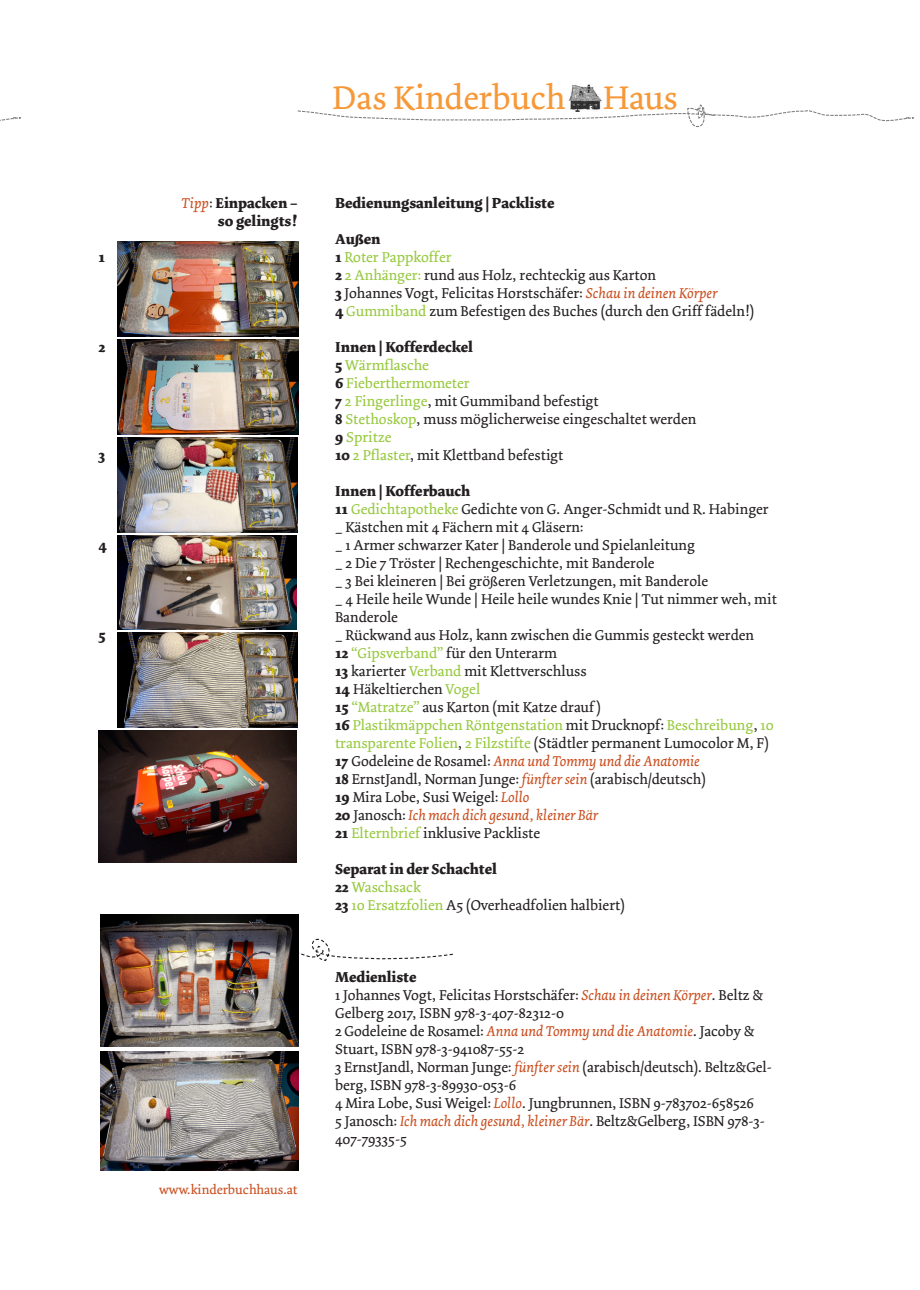
<style>
.page{position:relative;width:920px;height:1290px;background:#fff}
.page>*{position:absolute;margin:0;border:0;box-sizing:border-box;transform-origin:0 0}
.t1{font:34.5px "Dolly";color:#f79838}
.t2{font:15px/18px "Dolly";color:#231f20}
.t3{font:700 15px/18px "Dolly";color:#231f20;text-align:right}
.t4{font:13.5px "Dolly";color:#c94e1f}
.s1{font-weight:400;font-style:italic;color:#c94e1f}
.s2{font-weight:400}
.s3{font-weight:700}
.s4{color:#97c93f}
.s5{font-style:italic;color:#c94e1f}
</style>
<div class="page">
<svg style="left:298px;top:933px;width:155px;height:30px"></svg>
<svg style="left:297px;top:104px;width:617px;height:23px"></svg>
<div style="left:329px;top:70px;width:349px;height:41px;background:#fff"></div>
<img style="left:568px;top:84px;width:34px;height:27px">
<svg style="left:0;top:117px;width:21px;height:4px"></svg>
<img style="left:99px;top:731px;width:198px;height:132px">
<img style="left:100px;top:915px;width:198px;height:131px">
<img style="left:117px;top:241px;width:181px;height:95px">
<img style="left:101px;top:1052px;width:197px;height:119px">
<img style="left:117px;top:339px;width:181px;height:95px">
<img style="left:117px;top:437px;width:180px;height:95px">
<img style="left:117px;top:535px;width:180px;height:95px">
<img style="left:117px;top:633px;width:181px;height:95px">
<p class="t3" style="left:99px;top:249px;width:8px">1</p>
<p class="t3" style="left:99px;top:339px;width:8px">2</p>
<p class="t3" style="left:99px;top:447px;width:8px">3</p>
<p class="t3" style="left:99px;top:537px;width:10px">4</p>
<p class="t3" style="left:99px;top:627px;width:9px">5</p>
<p class="t3" style="left:182px;top:195px;width:117px"><span class="s1">Tipp</span><span class="s2">:</span> Einpacken – so gelingts!</p>
<p class="t4" style="left:159px;top:1184px;width:140px">www.kinderbuchhaus.at</p>
<h1 class="t1" style="left:333px;top:83px;width:347px">Das Kinderbuch Haus</h1>
<p class="t3" style="left:335px;top:195px;width:221px">Bedienungsanleitung | Packliste</p>
<p class="t2" style="left:335px;top:231px;width:421px"><span class="s3">Außen<br>1</span> <span class="s4">Roter Pappkoffer<br></span><span class="s3">2</span> <span class="s4">2 Anhänger:</span> rund aus Holz, rechteckig aus Karton<br><span class="s3">3</span> Johannes Vogt, Felicitas Horstschäfer: <span class="s5">Schau in deinen Körper<br></span><span class="s3">4</span> <span class="s4">Gummiband</span> zum Befestigen des Buches (durch den Griff fädeln!)</p>
<p class="t2" style="left:335px;top:339px;width:363px"><span class="s3">Innen | Kofferdeckel<br>5</span> <span class="s4">Wärmflasche<br></span><span class="s3">6</span> <span class="s4">Fieberthermometer<br></span><span class="s3">7</span> <span class="s4">2 Fingerlinge</span>, mit Gummiband befestigt<br><span class="s3">8</span> <span class="s4">Stethoskop</span>, muss möglicherweise eingeschaltet werden<br><span class="s3">9</span> <span class="s4">Spritze<br></span><span class="s3">10</span> <span class="s4">2 Pflaster</span>, mit Klettband befestigt</p>
<p class="t2" style="left:335px;top:483px;width:443px"><span class="s3">Innen | Kofferbauch<br>11</span> <span class="s4">Gedichtapotheke</span> Gedichte von G. Anger-Schmidt und R. Habinger _ Kästchen mit 4 Fächern mit 4 Gläsern:<br>_ 1 Armer schwarzer Kater | Banderole und Spielanleitung<br>_ 2 Die 7 Tröster | Rechengeschichte, mit Banderole<br>_ 3 Bei kleineren | Bei größeren Verletzungen, mit Banderole<br>_ 4 Heile heile Wunde | Heile heile wundes Knie | Tut nimmer weh, mit Banderole<br>_ Rückwand aus Holz, kann zwischen die Gummis gesteckt werden<br><span class="s3">12</span> <span class="s4">“Gipsverband”</span> für den Unterarm<br><span class="s3">13</span> karierter <span class="s4">Verband</span> mit Klettverschluss<br><span class="s3">14</span> Häkeltierchen <span class="s4">Vogel<br></span><span class="s3">15</span> <span class="s4">“Matratze”</span> aus Karton (mit Katze drauf)<br><span class="s3">16</span> <span class="s4">Plastikmäppchen Röntgenstation</span> mit Drucknopf: <span class="s4">Beschreibung</span>, <span class="s4">10 transparente Folien</span>, <span class="s4">2 Filzstifte</span> (Städtler permanent Lumocolor M, F)<br><span class="s3">17</span> Godeleine de Rosamel: <span class="s5">Anna und Tommy und die Anatomie<br></span><span class="s3">18</span> ErnstJandl, Norman Junge: <span class="s5">fünfter sein</span> (arabisch/deutsch)<br><span class="s3">19</span> Mira Lobe, Susi Weigel: <span class="s5">Lollo<br></span><span class="s3">20</span> Janosch: <span class="s5">Ich mach dich gesund, kleiner Bär<br></span><span class="s3">21</span> <span class="s4">Elternbrief</span> inklusive Packliste</p>
<p class="t2" style="left:335px;top:861px;width:291px"><span class="s3">Separat in der Schachtel<br>22</span> <span class="s4">Waschsack<br></span><span class="s3">23</span> <span class="s4">10 Ersatzfolien</span> A5 (Overheadfolien halbiert)</p>
<p class="t2" style="left:335px;top:969px;width:438px"><span class="s3">Medienliste<br></span>1 Johannes Vogt, Felicitas Horstschäfer: <span class="s5">Schau in deinen Körper</span>. Beltz &amp; Gelberg 2017, ISBN 978-3-407-82312-0<br>2 Godeleine de Rosamel: <span class="s5">Anna und Tommy und die Anatomie</span>. Jacoby &amp; Stuart, ISBN 978-3-941087-55-2<br>3 ErnstJandl, Norman Junge: <span class="s5">fünfter sein</span> (arabisch/deutsch). Beltz&amp;Gel&shy;berg, ISBN 978-3-89930-053-6<br>4 Mira Lobe, Susi Weigel: <span class="s5">Lollo</span>. Jungbrunnen, ISBN 9-783702-658526<br>5 Janosch: <span class="s5">Ich mach dich gesund, kleiner Bär</span>. Beltz&amp;Gelberg, ISBN 978-3- 407-79335-5</p>
</div>
